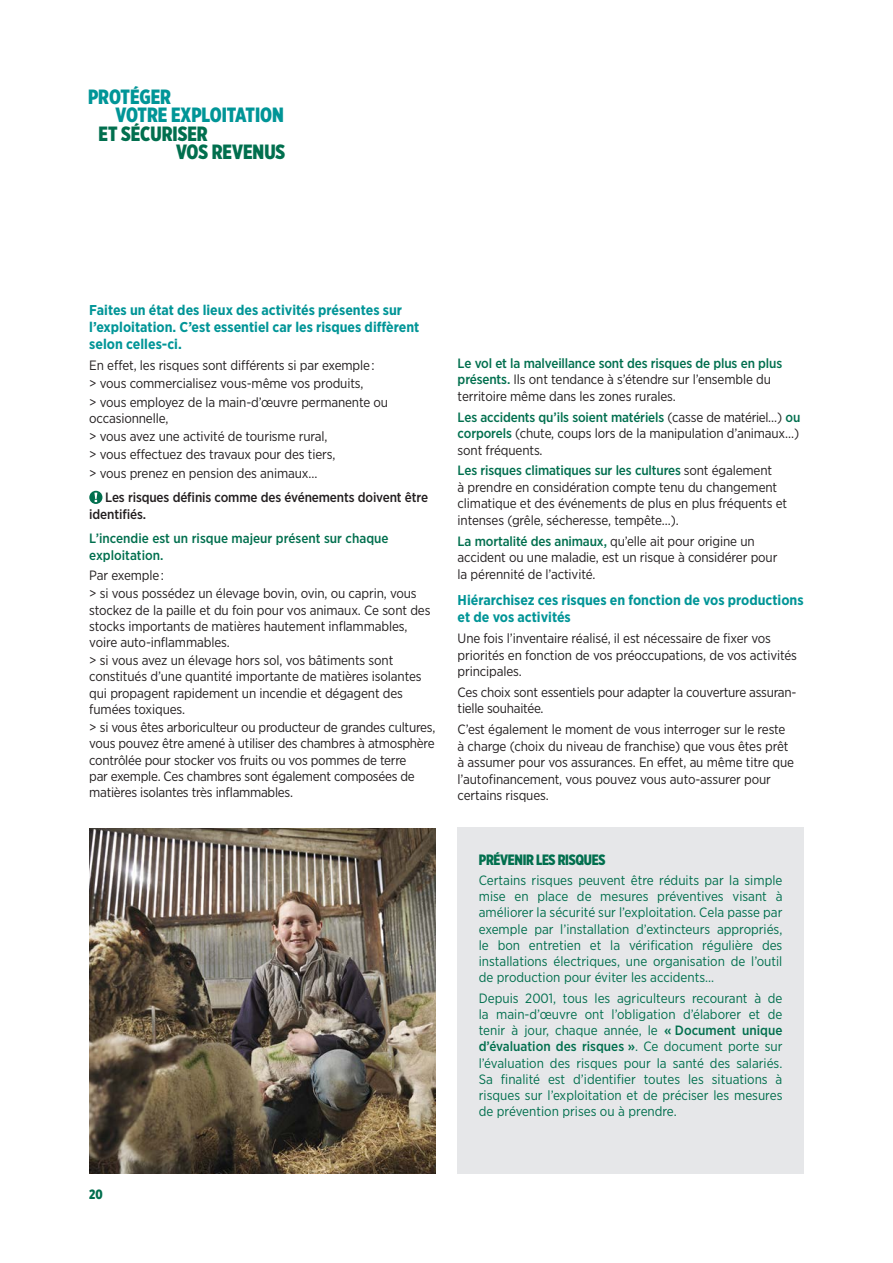
<style>
.page{position:relative;width:893px;height:1263px;background:#fff}
.page>*{position:absolute;margin:0;border:0;box-sizing:border-box;transform-origin:0 0}
.t1{font:900 20.7px "Gotham X Narrow";color:#009597}
.t2{font:900 20.7px "Gotham X Narrow";color:#016f4e}
.t3{font:900 15px "Gotham X Narrow";letter-spacing:-.02em;color:#016f4e}
.t4{font:700 14.25px/17.1px "Gotham Narrow";color:#009597}
.t5{font:13.5px/16.5px "Gotham Narrow";letter-spacing:-.01em;color:#231f20}
.t6{font:13.5px/16.2px "Gotham Narrow";color:#016f4e;text-align:justify}
.t7{font:500 13.5px/16.2px "Gotham Narrow";letter-spacing:-.01em;color:#231f20}
.t8{font:500 13.5px/16.2px "Gotham Narrow";color:#016f4e}
.t9{font:900 13.5px "Gotham X Narrow";color:#016f4e}
.s1{font-weight:500;color:#016f4e}
.s2{font-weight:500}
</style>
<div class="page">
<svg style="left:89px;top:491px;width:13px;height:13px"></svg>
<svg style="left:94px;top:493px;width:3px;height:9px"></svg>
<div style="left:458px;top:827px;width:346px;height:347px;background:#e6e7e9"></div>
<img style="left:89px;top:828px;width:347px;height:346px">
<p class="t1" style="left:88px;top:83px;width:85px">PROTÉGER</p>
<p class="t1" style="left:116px;top:102px;width:170px">VOTRE EXPLOITATION</p>
<p class="t2" style="left:99px;top:121px;width:111px">ET SÉCURISER</p>
<p class="t2" style="left:176px;top:139px;width:111px">VOS REVENUS</p>
<p class="t4" style="left:89px;top:302px;width:332px">Faites un état des lieux des activités présentes sur l’exploitation. C’est essentiel car les risques diffèrent selon celles-ci.</p>
<p class="t5" style="left:89px;top:357px;width:287px">En effet, les risques sont différents si par exemple :</p>
<p class="t5" style="left:89px;top:375px;width:276px">&gt; vous commercialisez vous-même vos produits,</p>
<p class="t5" style="left:89px;top:393px;width:300px">&gt; vous employez de la main-d’œuvre permanente ou occasionnelle,</p>
<p class="t5" style="left:89px;top:428px;width:240px">&gt; vous avez une activité de tourisme rural,</p>
<p class="t5" style="left:89px;top:446px;width:248px">&gt; vous effectuez des travaux pour des tiers,</p>
<p class="t5" style="left:89px;top:464px;width:230px">&gt; vous prenez en pension des animaux…</p>
<p class="t7" style="left:89px;top:489px;width:340px;text-indent:16px">Les risques définis comme des événements doivent être identifiés.</p>
<p class="t8" style="left:89px;top:530px;width:301px">L’incendie est un risque majeur présent sur chaque exploitation.</p>
<p class="t5" style="left:89px;top:567px;width:76px">Par exemple :</p>
<p class="t5" style="left:89px;top:585px;width:343px">&gt; si vous possédez un élevage bovin, ovin, ou caprin, vous stockez de la paille et du foin pour vos animaux. Ce sont des stocks importants de matières hautement inflammables, voire auto-inflammables.</p>
<p class="t5" style="left:89px;top:652px;width:334px">&gt; si vous avez un élevage hors sol, vos bâtiments sont constitués d’une quantité importante de matières isolantes qui propagent rapidement un incendie et dégagent des fumées toxiques.</p>
<p class="t5" style="left:89px;top:719px;width:348px">&gt; si vous êtes arboriculteur ou producteur de grandes cultures, vous pouvez être amené à utiliser des chambres à atmosphère contrôlée pour stocker vos fruits ou vos pommes de terre<br>par exemple. Ces chambres sont également composées de matières isolantes très inflammables.</p>
<p class="t5" style="left:458px;top:354px;width:326px"><span class="s1">Le vol et la malveillance sont des risques de plus en plus présents.</span> Ils ont tendance à s’étendre sur l’ensemble du territoire même dans les zones rurales.</p>
<p class="t5" style="left:458px;top:408px;width:344px;text-align:justify"><span class="s1">Les accidents qu’ils soient matériels</span> (casse de matériel…) <span class="s1">ou corporels</span> (chute, coups lors de la manipulation d’animaux…) sont fréquents.</p>
<p class="t5" style="left:458px;top:462px;width:331px"><span class="s1">Les risques climatiques sur les cultures</span> sont également<br>à prendre en considération compte tenu du changement climatique et des événements de plus en plus fréquents et intenses (grêle, sécheresse, tempête…).</p>
<p class="t5" style="left:458px;top:532px;width:321px"><span class="s1">La mortalité des animaux,</span> qu’elle ait pour origine un accident ou une maladie, est un risque à considérer pour la pérennité de l’activité.</p>
<p class="t4" style="left:458px;top:591px;width:348px">Hiérarchisez ces risques en fonction de vos productions et de vos activités</p>
<p class="t5" style="left:458px;top:630px;width:341px">Une fois l’inventaire réalisé, il est nécessaire de fixer vos priorités en fonction de vos préoccupations, de vos activités principales.</p>
<p class="t5" style="left:458px;top:684px;width:339px">Ces choix sont essentiels pour adapter la couverture assuran&shy;tielle souhaitée.</p>
<p class="t5" style="left:458px;top:721px;width:338px">C’est également le moment de vous interroger sur le reste à charge (choix du niveau de franchise) que vous êtes prêt à assumer pour vos assurances. En effet, au même titre que l’autofinancement, vous pouvez vous auto-assurer pour certains risques.</p>
<p class="t3" style="left:479px;top:850px;width:128px">PRÉVENIR LES RISQUES</p>
<p class="t6" style="left:479px;top:872px;width:305px">Certains risques peuvent être réduits par la simple mise en place de mesures préventives visant à améliorer la sécurité sur l’exploitation. Cela passe par exemple par l’installation d’extincteurs appropriés, le bon entretien et la vérification régulière des installations électriques, une organisation de l’outil de production pour éviter les accidents…</p>
<p class="t6" style="left:479px;top:990px;width:305px">Depuis 2001, tous les agriculteurs recourant à de la main-d’œuvre ont l’obligation d’élaborer et de tenir à jour, chaque année, le <span class="s2">« Document unique d’évaluation des risques »</span>. Ce document porte sur l’évaluation des risques pour la santé des salariés.<br>Sa finalité est d’identifier toutes les situations à risques sur l’exploitation et de préciser les mesures de prévention prises ou à prendre.</p>
<p class="t9" style="left:89px;top:1186px;width:15px">20</p>
</div>
